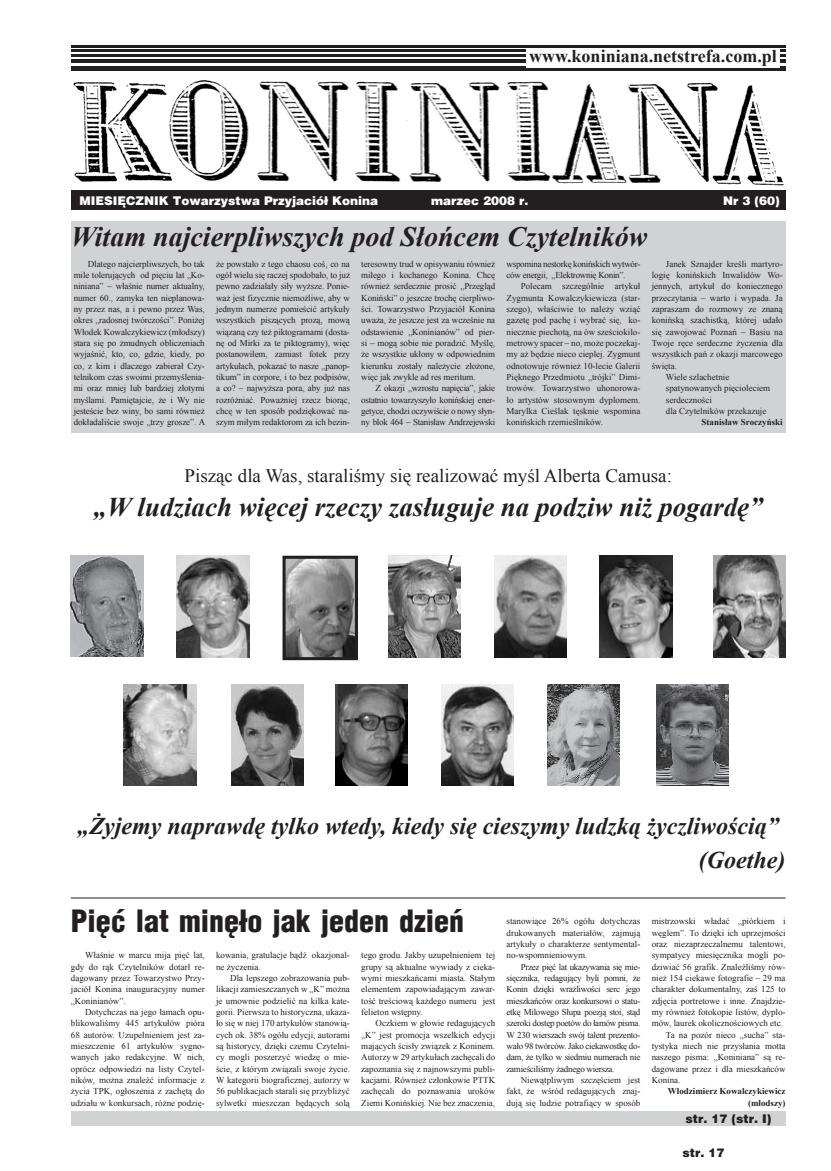
<style>
.page{position:relative;width:831px;height:1171px;background:#fff}
.page>*{position:absolute;margin:0;border:0;box-sizing:border-box;transform-origin:0 0}
.t1{font:900 30px "Switzerland Cond";color:#231f20}
.t2{font:italic 700 28px "Times New Roman";color:#231f20}
.t3{font:italic 700 27px "Times New Roman";color:#231f20}
.t4{font:italic 700 24px/34px "Times New Roman";color:#231f20;text-align:right}
.t5{font:19px "Times New Roman";color:#231f20}
.t6{font:700 18px "Times New Roman";color:#231f20}
.t7{font:900 12px "Switzerland";color:#fff}
.t8{font:900 12px "Switzerland";color:#231f20}
.t9{font:9px/11.3px "Times New Roman";color:#231f20;text-align:justify}
.t10{font:9px/11.3px "Times New Roman";letter-spacing:-.03em;color:#231f20}
.t11{font:700 9px/11.3px "Times New Roman";color:#231f20;text-align:right}
</style>
<div class="page">
<div style="left:71px;top:221px;width:714px;height:212px;background:#d1d2d4"></div>
<div style="left:71px;top:45px;width:714px;height:26px;background:#231f20"></div>
<hr style="left:71px;top:63px;width:714px;height:3px;background:#fff">
<hr style="left:71px;top:57px;width:714px;height:2px;background:#fff">
<hr style="left:71px;top:52px;width:714px;height:1px;background:#fff">
<hr style="left:71px;top:48px;width:714px;height:1px;background:#fff">
<div style="left:71px;top:1111px;width:714px;height:14px;background:#d1d2d4"></div>
<div style="left:71px;top:190px;width:714px;height:20px;background:#231f20"></div>
<img style="left:73px;top:80px;width:711px;height:106px">
<div style="left:526px;top:48px;width:253px;height:19px;background:#fff"></div>
<hr style="left:71px;top:898px;width:714px;height:1px;background:#231f20">
<img style="left:71px;top:556px;width:72px;height:101px">
<img style="left:177px;top:556px;width:72px;height:101px">
<img style="left:286px;top:560px;width:68px;height:96px">
<div style="left:282px;top:556px;width:76px;height:104px;border:3px solid #231f20"></div>
<img style="left:388px;top:556px;width:72px;height:101px">
<img style="left:494px;top:556px;width:72px;height:101px">
<img style="left:600px;top:556px;width:72px;height:101px">
<img style="left:713px;top:556px;width:72px;height:101px">
<img style="left:124px;top:684px;width:72px;height:101px">
<img style="left:231px;top:684px;width:72px;height:101px">
<img style="left:335px;top:684px;width:73px;height:101px">
<img style="left:441px;top:684px;width:72px;height:101px">
<img style="left:547px;top:684px;width:72px;height:101px">
<img style="left:656px;top:684px;width:73px;height:101px">
<h3 class="t6" style="left:529px;top:43px;width:249px">www.koniniana.netstrefa.com.pl</h3>
<h3 class="t7" style="left:79px;top:193px;width:300px">MIESIĘCZNIK Towarzystwa Przyjaciół Konina</h3>
<h3 class="t7" style="left:431px;top:193px;width:99px">marzec 2008 r.</h3>
<h3 class="t7" style="left:723px;top:193px;width:58px">Nr 3 (60)</h3>
<h2 class="t2" style="left:71px;top:217px;width:578px">Witam najcierpliwszych pod Słońcem Czytelników</h2>
<p class="t9" style="left:74px;top:258px;width:133px;text-indent:14px">Dlatego najcierpliwszych, bo tak mile tolerujących od pięciu lat „Ko&shy;niniana” – właśnie numer aktualny, numer 60., zamyka ten nieplanowa&shy;ny przez nas, a i pewno przez Was, okres „radosnej twórczości”. Poniżej Włodek Kowalczykiewicz (młodszy) stara się po żmudnych obliczeniach wyjaśnić, kto, co, gdzie, kiedy, po co, z kim i dlaczego zabierał Czy&shy;telnikom czas swoimi przemyślenia&shy;mi oraz mniej lub bardziej złotymi myślami. Pamiętajcie, że i Wy nie jesteście bez winy, bo sami również dokładaliście swoje „trzy grosze”. A</p>
<p class="t9" style="left:216px;top:258px;width:135px">że powstało z tego chaosu coś, co na ogół wielu się raczej spodobało, to już pewno zadziałały siły wyższe. Ponie&shy;waż jest fizycznie niemożliwe, aby w jednym numerze pomieścić artykuły wszystkich piszących prozą, mową wiązaną czy też piktogramami (dosta&shy;nę od Mirki za te piktogramy), więc postanowiłem, zamiast fotek przy artykułach, pokazać to nasze „panop&shy;tikum” in corpore, i to bez podpisów, a co? – najwyższa pora, aby już nas rozróżniać. Poważniej rzecz biorąc, chcę w ten sposób podziękować na&shy;szym miłym redaktorom za ich bezin-</p>
<p class="t9" style="left:361px;top:258px;width:135px">teresowny trud w opisywaniu również miłego i kochanego Konina. Chcę również serdecznie prosić „Przegląd Koniński” o jeszcze trochę cierpliwo&shy;ści. Towarzystwo Przyjaciół Konina uważa, że jeszcze jest za wcześnie na odstawienie „Koninianów” od pier&shy;si – mogą sobie nie poradzić. Myślę, że wszystkie ukłony w odpowiednim kierunku zostały należycie złożone, więc jak zwykle ad res meritum.</p>
<p class="t9" style="left:361px;top:382px;width:135px;text-indent:14px">Z okazji „wzrostu napięcia”, jakie ostatnio towarzyszyło konińskiej ener&shy;getyce, chodzi oczywiście o nowy słyn&shy;ny blok 464 – Stanisław Andrzejewski</p>
<p class="t10" style="left:506px;top:258px;width:135px">wspomina nestorkę konińskich wytwór&shy;ców energii, „Elektrownię Konin”.</p>
<p class="t9" style="left:506px;top:280px;width:135px;text-indent:14px">Polecam szczególnie artykuł Zygmunta Kowalczykiewicza (star&shy;szego), właściwie to należy wziąć gazetę pod pachę i wybrać się, ko&shy;niecznie piechotą, na ów sześciokilo&shy;metrowy spacer – no, może poczekaj&shy;my aż będzie nieco cieplej. Zygmunt odnotowuje również 10-lecie Galerii Pięknego Przedmiotu „trójki” Dimi&shy;trowów. Towarzystwo uhonorowa&shy;ło artystów stosownym dyplomem.<br>Marylka Cieślak tęsknie wspomina konińskich rzemieślników.</p>
<p class="t9" style="left:666px;top:258px;width:118px">Janek Sznajder kreśli martyro-</p>
<p class="t9" style="left:651px;top:269px;width:132px">logię konińskich Inwalidów Wo-</p>
<p class="t9" style="left:651px;top:280px;width:132px">jennych, artykuł do koniecznego</p>
<p class="t9" style="left:651px;top:292px;width:132px">przeczytania – warto i wypada. Ja</p>
<p class="t9" style="left:651px;top:303px;width:132px">zapraszam do rozmowy ze znaną</p>
<p class="t9" style="left:651px;top:314px;width:132px">konińską szachistką, której udało</p>
<p class="t9" style="left:651px;top:326px;width:132px">się zawojować Poznań – Basiu na</p>
<p class="t9" style="left:651px;top:337px;width:132px">Twoje ręce serdeczne życzenia dla</p>
<p class="t9" style="left:651px;top:348px;width:132px">wszystkich pań z okazji marcowego</p>
<p class="t9" style="left:651px;top:360px;width:27px">święta.</p>
<p class="t9" style="left:666px;top:371px;width:65px">Wiele szlachetnie</p>
<p class="t9" style="left:666px;top:382px;width:106px">spatynowanych pięcioleciem</p>
<p class="t9" style="left:666px;top:394px;width:47px">serdeczności</p>
<p class="t9" style="left:666px;top:405px;width:102px">dla Czytelników przekazuje</p>
<p class="t11" style="left:701px;top:416px;width:83px">Stanisław Sroczyński</p>
<h3 class="t5" style="left:184px;top:463px;width:489px">Pisząc dla Was, staraliśmy się realizować myśl Alberta Camusa:</h3>
<h3 class="t3" style="left:94px;top:488px;width:670px">„W ludziach więcej rzeczy zasługuje na podziw niż pogardę”</h3>
<h3 class="t4" style="left:78px;top:808px;width:709px">„Żyjemy naprawdę tylko wtedy, kiedy się cieszymy ludzką życzliwością” (Goethe)</h3>
<h1 class="t1" style="left:71px;top:902px;width:394px">Pięć lat minęło jak jeden dzień</h1>
<p class="t9" style="left:506px;top:915px;width:135px">stanowiące 26% ogółu dotychczas drukowanych materiałów, zajmują artykuły o charakterze sentymental&shy;no-wspomnieniowym.</p>
<p class="t9" style="left:506px;top:961px;width:135px;text-indent:14px">Przez pięć lat ukazywania się mie&shy;sięcznika, redagujący byli pomni, że Konin dzięki wrażliwości serc jego mieszkańców oraz konkursowi o statu&shy;etkę Milowego Słupa poezją stoi, stąd szeroki dostęp poetów do łamów pisma.<br>W 230 wierszach swój talent prezento&shy;wało 98 twórców. Jako ciekawostkę do&shy;dam, że tylko w siedmiu numerach nie zamieściliśmy żadnego wiersza.</p>
<p class="t9" style="left:506px;top:1074px;width:135px;text-indent:14px">Niewątpliwym szczęściem jest fakt, że wśród redagujących znaj&shy;dują się ludzie potrafiący w sposób</p>
<p class="t9" style="left:71px;top:949px;width:135px;text-indent:14px">Właśnie w marcu mija pięć lat, gdy do rąk Czytelników dotarł re&shy;dagowany przez Towarzystwo Przy&shy;jaciół Konina inauguracyjny numer „Koninianów”.</p>
<p class="t9" style="left:71px;top:1006px;width:135px;text-indent:14px">Dotychczas na jego łamach opu&shy;blikowaliśmy 445 artykułów pióra 68 autorów. Uzupełnieniem jest za&shy;mieszczenie 61 artykułów sygno&shy;wanych jako redakcyjne. W nich, oprócz odpowiedzi na listy Czytel&shy;ników, można znaleźć informacje z życia TPK, ogłoszenia z zachętą do udziału w konkursach, różne podzię-</p>
<p class="t9" style="left:216px;top:949px;width:135px">kowania, gratulacje bądź okazjonal&shy;ne życzenia.</p>
<p class="t9" style="left:216px;top:972px;width:135px;text-indent:14px">Dla lepszego zobrazowania pub&shy;likacji zamieszczanych w „K” można je umownie podzielić na kilka kate&shy;gorii. Pierwsza to historyczna, ukaza&shy;ło się w niej 170 artykułów stanowią&shy;cych ok. 38% ogółu edycji, autorami są historycy, dzięki czemu Czytelni&shy;cy mogli poszerzyć wiedzę o mie&shy;ście, z którym związali swoje życie.<br>W kategorii biograficznej, autorzy w 56 publikacjach starali się przybliżyć sylwetki mieszczan będących solą</p>
<p class="t9" style="left:361px;top:949px;width:135px">tego grodu. Jakby uzupełnieniem tej grupy są aktualne wywiady z cieka&shy;wymi mieszkańcami miasta. Stałym elementem zapowiadającym zawar&shy;tość treściową każdego numeru jest felieton wstępny.</p>
<p class="t9" style="left:361px;top:1017px;width:135px;text-indent:14px">Oczkiem w głowie redagujących „K” jest promocja wszelkich edycji mających ścisły związek z Koninem.<br>Autorzy w 29 artykułach zachęcali do zapoznania się z najnowszymi publi&shy;kacjami. Również członkowie PTTK zachęcali do poznawania uroków Ziemi Konińskiej. Nie bez znaczenia,</p>
<p class="t9" style="left:651px;top:915px;width:135px">mistrzowski władać „piórkiem i</p>
<p class="t9" style="left:651px;top:927px;width:135px">węglem”. To dzięki ich uprzejmości</p>
<p class="t9" style="left:651px;top:938px;width:135px">oraz niezaprzeczalnemu talentowi,</p>
<p class="t9" style="left:651px;top:949px;width:135px">sympatycy miesięcznika mogli po-</p>
<p class="t9" style="left:651px;top:961px;width:135px">dziwiać 56 grafik. Znaleźliśmy rów-</p>
<p class="t9" style="left:651px;top:972px;width:135px">nież 154 ciekawe fotografie – 29 ma</p>
<p class="t9" style="left:651px;top:983px;width:135px">charakter dokumentalny, zaś 125 to</p>
<p class="t9" style="left:651px;top:995px;width:135px">zdjęcia portretowe i inne. Znajdzie-</p>
<p class="t9" style="left:651px;top:1006px;width:135px">my również fotokopie listów, dyplo-</p>
<p class="t9" style="left:651px;top:1017px;width:133px">mów, laurek okolicznościowych etc.</p>
<p class="t9" style="left:666px;top:1029px;width:121px">Ta na pozór nieco „sucha” sta-</p>
<p class="t9" style="left:651px;top:1040px;width:135px">tystyka niech nie przysłania motta</p>
<p class="t9" style="left:651px;top:1051px;width:135px">naszego pisma: „Koniniana” są re-</p>
<p class="t9" style="left:651px;top:1063px;width:135px">dagowane przez i dla mieszkańców</p>
<p class="t9" style="left:651px;top:1074px;width:30px">Konina.</p>
<p class="t11" style="left:667px;top:1085px;width:119px">Włodzimierz Kowalczykiewicz (młodszy)</p>
<h3 class="t8" style="left:685px;top:1112px;width:87px">str. 17 (str. I)</h3>
<h3 class="t8" style="left:682px;top:1146px;width:43px">str. 17</h3>
</div>
